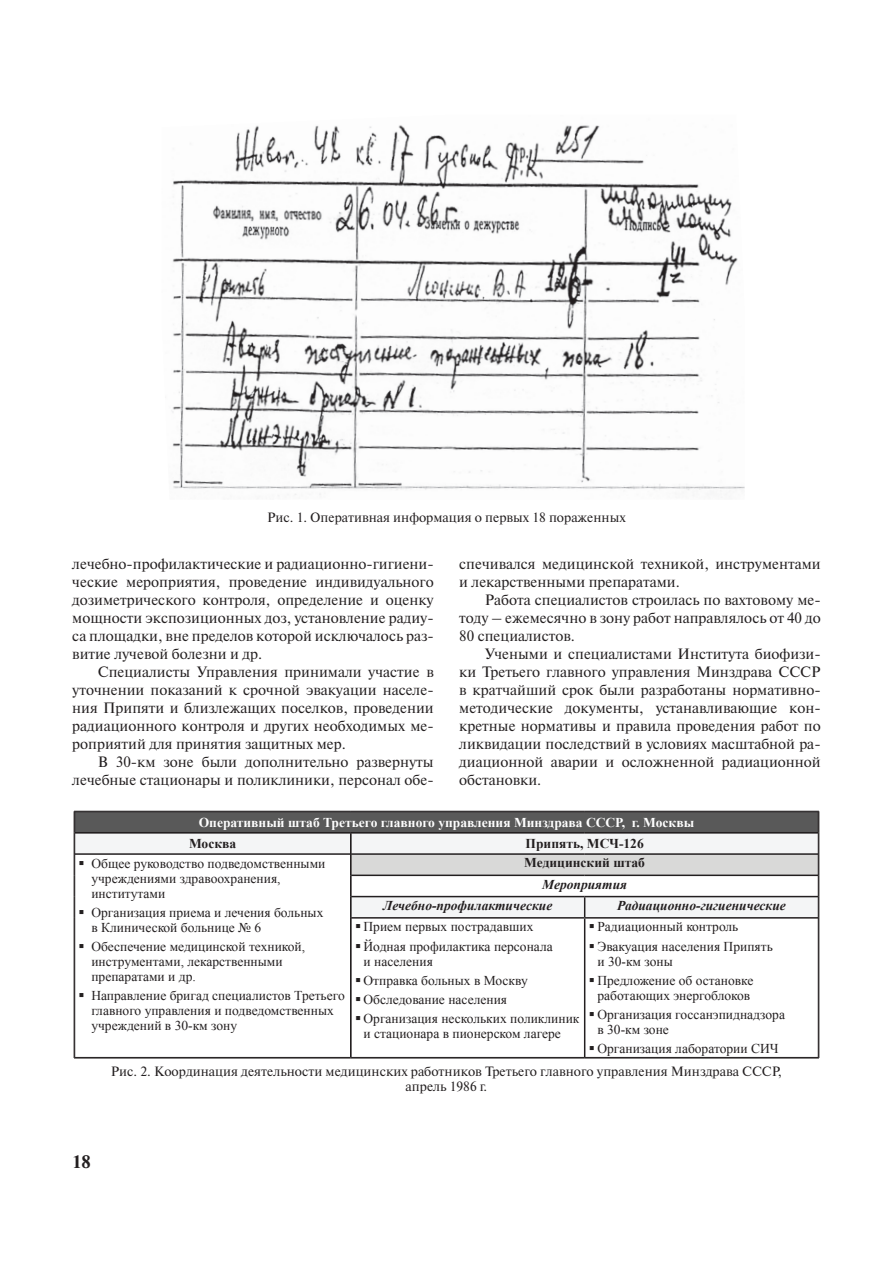
<style>
.page{position:relative;width:893px;height:1263px;background:#fff}
.page>*{position:absolute;margin:0;border:0;box-sizing:border-box;transform-origin:0 0}
.t1{font:700 18px "Newton C";color:#231f20}
.t2{font:15px/18px "Newton C";color:#231f20;text-align:justify}
.t3{font:13.5px/15px "Times New Roman";color:#231f20}
.t4{font:13.5px/15px "Newton C";color:#231f20;text-align:center}
.t5{font:700 13.5px "Times New Roman";color:#fff}
.t6{font:italic 700 13.5px/21.3px "Times New Roman";color:#231f20}
.t7{font:700 13.5px "Times New Roman";color:#231f20}
</style>
<div class="page">
<div style="left:74px;top:811px;width:745px;height:22px;background:#595959"></div>
<svg style="left:75px;top:834px;width:743px;height:84px"></svg>
<div style="left:351px;top:854px;width:468px;height:21px;background:#d9d9d8"></div>
<svg style="left:74px;top:812px;width:1px;height:106px"></svg>
<svg style="left:818px;top:811px;width:2px;height:107px"></svg>
<hr style="left:74px;top:918px;width:1px;height:140px;background:#231f20">
<hr style="left:818px;top:918px;width:1px;height:139px;background:#231f20">
<hr style="left:819px;top:918px;width:1px;height:140px;background:#231f20">
<hr style="left:75px;top:853px;width:275px;height:2px;background:#231f20">
<hr style="left:351px;top:853px;width:234px;height:2px;background:#231f20">
<hr style="left:585px;top:853px;width:233px;height:2px;background:#231f20">
<hr style="left:351px;top:874px;width:234px;height:2px;background:#231f20">
<hr style="left:585px;top:874px;width:233px;height:2px;background:#231f20">
<hr style="left:351px;top:896px;width:234px;height:1px;background:#231f20">
<hr style="left:585px;top:896px;width:233px;height:1px;background:#231f20">
<svg style="left:584px;top:897px;width:1px;height:20px"></svg>
<hr style="left:351px;top:917px;width:234px;height:1px;background:#231f20">
<hr style="left:585px;top:917px;width:233px;height:1px;background:#231f20">
<hr style="left:584px;top:918px;width:1px;height:139px;background:#231f20">
<hr style="left:74px;top:811px;width:277px;height:1px;background:#231f20">
<hr style="left:351px;top:811px;width:234px;height:1px;background:#231f20">
<hr style="left:585px;top:811px;width:234px;height:1px;background:#231f20">
<hr style="left:75px;top:832px;width:276px;height:1px;background:#231f20">
<hr style="left:75px;top:833px;width:276px;height:1px;background:#231f20">
<hr style="left:351px;top:832px;width:234px;height:1px;background:#231f20">
<hr style="left:351px;top:833px;width:234px;height:1px;background:#231f20">
<hr style="left:585px;top:832px;width:233px;height:1px;background:#231f20">
<hr style="left:585px;top:833px;width:233px;height:1px;background:#231f20">
<svg style="left:350px;top:833px;width:2px;height:85px"></svg>
<hr style="left:350px;top:918px;width:1px;height:139px;background:#231f20">
<hr style="left:351px;top:918px;width:1px;height:139px;background:#231f20">
<hr style="left:75px;top:1057px;width:276px;height:1px;background:#231f20">
<hr style="left:74px;top:1058px;width:277px;height:1px;background:#231f20">
<hr style="left:351px;top:1057px;width:234px;height:1px;background:#231f20">
<hr style="left:351px;top:1058px;width:234px;height:1px;background:#231f20">
<hr style="left:585px;top:1057px;width:233px;height:1px;background:#231f20">
<hr style="left:585px;top:1058px;width:234px;height:1px;background:#231f20">
<img style="left:171px;top:125px;width:574px;height:371px">
<svg style="left:85px;top:868px;width:13px;height:1px"></svg>
<svg style="left:85px;top:917px;width:13px;height:1px"></svg>
<p class="t4" style="left:267px;top:510px;width:360px">Рис. 1. Оперативная информация о первых 18 пораженных</p>
<p class="t2" style="left:72px;top:555px;width:363px">лечебно-профилактические и радиационно-гигиени&shy;ческие мероприятия, проведение индивидуального дозиметрического контроля, определение и оценку мощности экспозиционных доз, установление радиу&shy;са площадки, вне пределов которой исключалось раз&shy;витие лучевой болезни и др.</p>
<p class="t2" style="left:72px;top:663px;width:363px;text-indent:26px">Специалисты Управления принимали участие в уточнении показаний к срочной эвакуации населе&shy;ния Припяти и близлежащих поселков, проведении радиационного контроля и других необходимых ме&shy;роприятий для принятия защитных мер.</p>
<p class="t2" style="left:72px;top:753px;width:363px;text-align:right">В 30‑км зоне были дополнительно развернуты лечебные стационары и поликлиники, персонал обе-</p>
<p class="t2" style="left:459px;top:555px;width:363px">спечивался медицинской техникой, инструментами и лекарственными препаратами.</p>
<p class="t2" style="left:459px;top:591px;width:363px;text-indent:26px">Работа специалистов строилась по вахтовому ме&shy;тоду – ежемесячно в зону работ направлялось от 40 до 80 специалистов.</p>
<p class="t2" style="left:459px;top:645px;width:363px;text-indent:26px">Учеными и специалистами Института биофизи&shy;ки Третьего главного управления Минздрава СССР в кратчайший срок были разработаны нормативно&shy;методические документы, устанавливающие кон&shy;кретные нормативы и правила проведения работ по ликвидации последствий в условиях масштабной ра&shy;диационной аварии и осложненной радиационной обстановки.</p>
<p class="t5" style="left:199px;top:813px;width:497px">Оперативный штаб Третьего главного управления Минздрава СССР, г. Москвы</p>
<p class="t7" style="left:189px;top:834px;width:49px">Москва</p>
<p class="t7" style="left:526px;top:834px;width:120px">Припять, МСЧ-126</p>
<p class="t3" style="left:91px;top:855px;width:236px;text-indent:-13px">▪ Общее руководство подведомственными учреждениями здравоохранения, институтами</p>
<p class="t3" style="left:91px;top:905px;width:234px;text-indent:-13px">▪ Организация приема и лечения больных в Клинической больнице № 6</p>
<p class="t3" style="left:91px;top:939px;width:215px;text-indent:-13px">▪ Обеспечение медицинской техникой, инструментами, лекарственными препаратами и др.</p>
<p class="t3" style="left:91px;top:988px;width:255px;text-indent:-13px">▪ Направление бригад специалистов Третьего главного управления и подведомственных учреждений в 30‑км зону</p>
<p class="t7" style="left:524px;top:853px;width:122px">Медицинский штаб</p>
<p class="t6" style="left:383px;top:873px;width:246px;text-indent:159px">Мероприятия<br>Лечебно-профилактические</p>
<p class="t6" style="left:617px;top:894px;width:170px">Радиационно-гигиенические</p>
<p class="t3" style="left:589px;top:919px;width:151px">▪ Радиационный контроль</p>
<p class="t3" style="left:597px;top:938px;width:177px;text-indent:-9px">▪ Эвакуация населения Припять и 30‑км зоны</p>
<p class="t3" style="left:589px;top:973px;width:166px;text-align:center">▪ Предложение об остановке работающих энергоблоков</p>
<p class="t3" style="left:597px;top:1007px;width:189px;text-indent:-9px">▪ Организация госсанэпиднадзора в 30‑км зоне</p>
<p class="t3" style="left:589px;top:1041px;width:191px">▪ Организация лаборатории СИЧ</p>
<p class="t4" style="left:111px;top:1063px;width:673px">Рис. 2. Координация деятельности медицинских работников Третьего главного управления Минздрава СССР, апрель 1986 г.</p>
<p class="t3" style="left:355px;top:919px;width:180px">▪ Прием первых пострадавших</p>
<p class="t3" style="left:364px;top:938px;width:191px;text-indent:-9px">▪ Йодная профилактика персонала и населения</p>
<p class="t3" style="left:355px;top:973px;width:174px">▪ Отправка больных в Москву</p>
<p class="t3" style="left:355px;top:992px;width:154px">▪ Обследование населения</p>
<p class="t3" style="left:364px;top:1011px;width:217px;text-indent:-9px">▪ Организация нескольких поликлиник и стационара в пионерском лагере</p>
<p class="t1" style="left:72px;top:1152px;width:20px">18</p>
</div>
